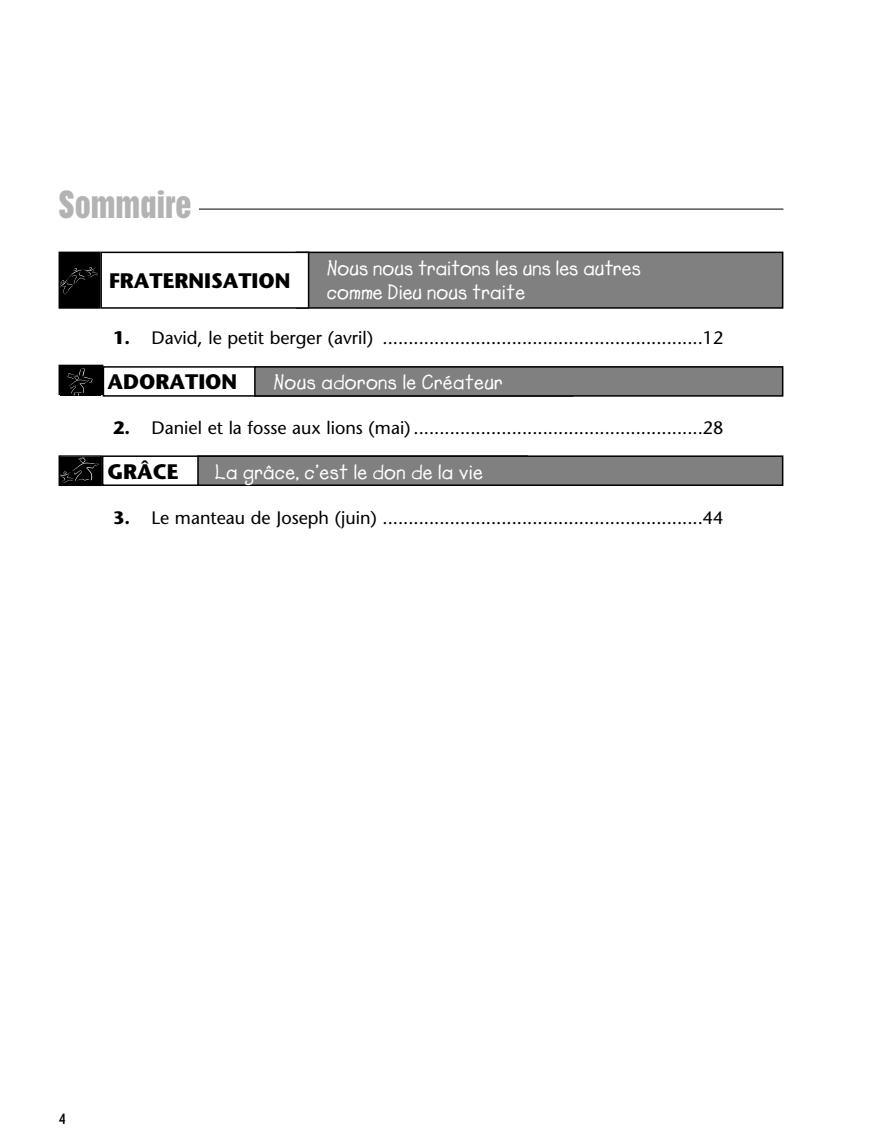
<style>
.page{position:relative;width:878px;height:1148px;background:#fff}
.page>*{position:absolute;margin:0;border:0;box-sizing:border-box;transform-origin:0 0}
.t1{font:700 condensed 36px "Placard";color:#b3b3b3}
.t2{font:700 21px/24px "Lemonade";letter-spacing:.015em;color:#fff}
.t3{font:700 21px "Stone Sans";color:#000}
.t4{font:18px "Stone Sans";color:#000}
.t5{font:700 15px "New Garden";color:#000}
.s1{font-weight:700}
</style>
<div class="page">
<div style="left:102px;top:455px;width:426px;height:31px;border:2px solid #000"></div>
<div style="left:198px;top:456px;width:584px;height:29px;background:#808080"></div>
<div style="left:197px;top:455px;width:586px;height:31px;border:2px solid #000"></div>
<svg style="left:61px;top:458px;width:38px;height:25px"></svg>
<div style="left:58px;top:455px;width:44px;height:31px;border:2px solid #000"></div>
<div style="left:103px;top:366px;width:470px;height:30px;border:2px solid #000"></div>
<div style="left:255px;top:367px;width:527px;height:29px;background:#808080"></div>
<div style="left:254px;top:366px;width:529px;height:30px;border:2px solid #000"></div>
<div style="left:58px;top:365px;width:45px;height:30px;border:2px solid #000"></div>
<div style="left:296px;top:252px;width:486px;height:56px;background:#808080"></div>
<div style="left:296px;top:251px;width:487px;height:58px;border:2px solid #000"></div>
<div style="left:101px;top:252px;width:207px;height:56px;background:#fff"></div>
<div style="left:100px;top:251px;width:209px;height:58px;border:2px solid #000"></div>
<hr style="left:199px;top:209px;width:584px;height:1px;background:#000">
<div style="left:60px;top:253px;width:39px;height:54px;background:#000"></div>
<svg style="left:61px;top:267px;width:36px;height:28px"></svg>
<div style="left:58px;top:251px;width:42px;height:58px;border:2px solid #000"></div>
<div style="left:60px;top:367px;width:40px;height:29px;background:#000"></div>
<svg style="left:68px;top:368px;width:24px;height:27px"></svg>
<h1 class="t1" style="left:58px;top:191px;width:135px">Sommaire</h1>
<p class="t2" style="left:327px;top:255px;width:315px">Nous nous traitons les uns les autres comme Dieu nous traite</p>
<p class="t4" style="left:113px;top:330px;width:612px"><span class="s1">1.</span> David, le petit berger (avril) ..............................................................12</p>
<p class="t3" style="left:107px;top:373px;width:131px">ADORATION</p>
<p class="t2" style="left:273px;top:369px;width:231px">Nous adorons le Créateur</p>
<p class="t4" style="left:113px;top:420px;width:612px"><span class="s1">2.</span> Daniel et la fosse aux lions (mai) ........................................................28</p>
<p class="t3" style="left:107px;top:463px;width:72px">GRÂCE</p>
<p class="t2" style="left:215px;top:459px;width:269px">La grâce, c’est le don de la vie</p>
<p class="t4" style="left:113px;top:510px;width:612px"><span class="s1">3.</span> Le manteau de Joseph (juin) ..............................................................44</p>
<p class="t3" style="left:109px;top:273px;width:183px">FRATERNISATION</p>
<p class="t5" style="left:58px;top:1109px;width:9px">4</p>
</div>
